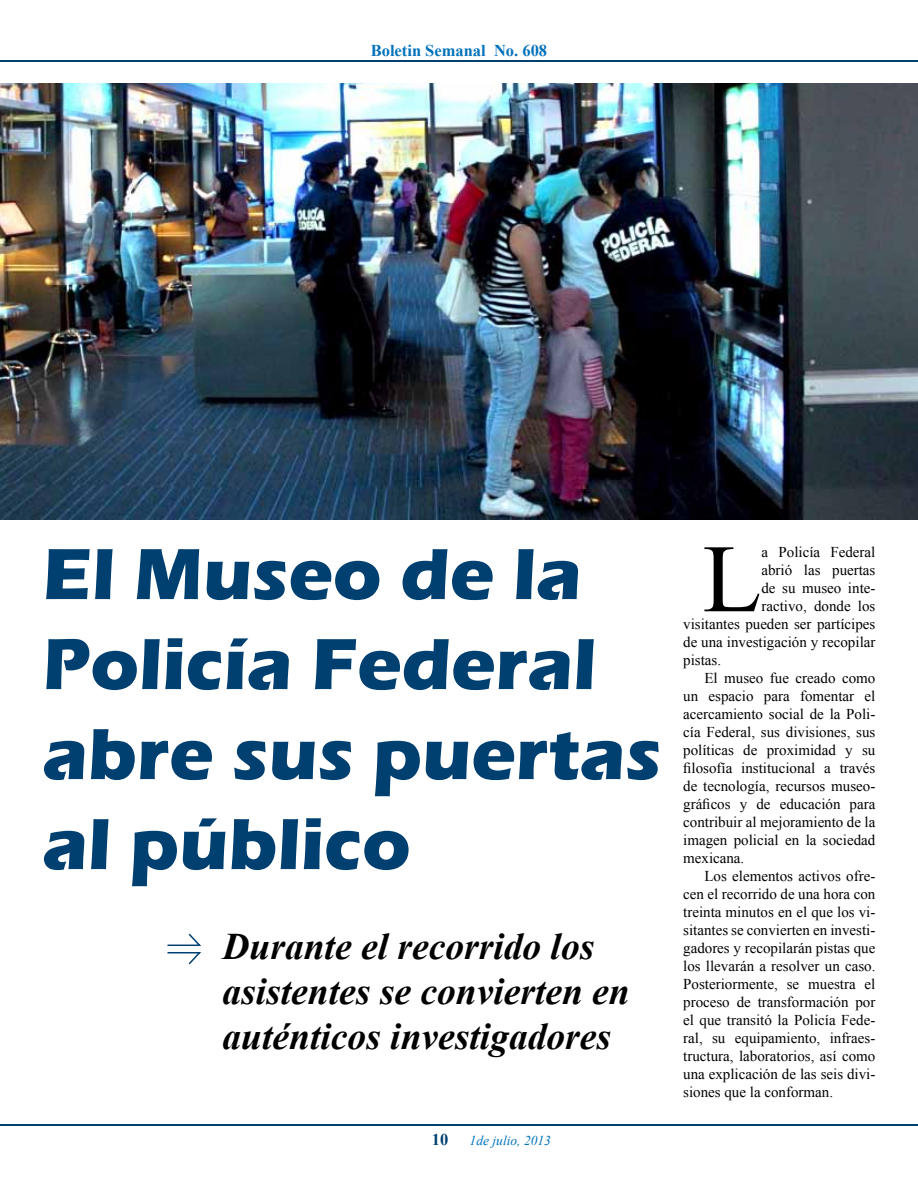
<style>
.page{position:relative;width:918px;height:1188px;background:#fff}
.page>*{position:absolute;margin:0;border:0;box-sizing:border-box;transform-origin:0 0}
.t1{font:96.6px "Times New Roman";color:#000}
.t2{font:700 75px/90px "Eras ITC";color:#004071}
.t3{font:italic 700 37.5px/45px "Times New Roman";color:#000}
.t4{font:700 16.5px "Times New Roman";color:#0072bc}
.t5{font:700 16.5px "Times New Roman";color:#004071}
.t6{font:15px "Times New Roman";color:#000}
.t7{font:italic 13.5px "Times New Roman";color:#0072bc}
</style>
<div class="page">
<hr style="left:1px;top:1124px;width:917px;height:2px;background:#004071">
<hr style="left:1px;top:60px;width:917px;height:2px;background:#004071">
<img style="left:0;top:84px;width:918px;height:436px">
<svg style="left:167px;top:933px;width:34px;height:32px"></svg>
<p class="t4" style="left:371px;top:39px;width:178px">Boletin Semanal No. 608</p>
<h2 class="t2" style="left:43px;top:529px;width:621px">El Museo de la<br>Policía Federal abre sus puertas al público</h2>
<h3 class="t3" style="left:223px;top:923px;width:409px">Durante el recorrido los asistentes se convierten en auténticos investigadores</h3>
<p class="t5" style="left:432px;top:1129px;width:18px">10</p>
<p class="t7" style="left:470px;top:1131px;width:83px">1de julio, 2013</p>
<h1 class="t1" style="left:703px;top:514px;width:60px">L</h1>
<p class="t6" style="left:761px;top:542px;width:115px">a Policía Federal</p>
<p class="t6" style="left:761px;top:560px;width:115px">abrió las puertas</p>
<p class="t6" style="left:761px;top:578px;width:115px">de su museo inte-</p>
<p class="t6" style="left:761px;top:596px;width:115px">ractivo, donde los</p>
<p class="t6" style="left:683px;top:614px;width:194px">visitantes pueden ser partícipes</p>
<p class="t6" style="left:683px;top:632px;width:194px">de una investigación y recopilar</p>
<p class="t6" style="left:683px;top:650px;width:39px">pistas.</p>
<p class="t6" style="left:704px;top:668px;width:173px">El museo fue creado como</p>
<p class="t6" style="left:683px;top:686px;width:194px">un espacio para fomentar el</p>
<p class="t6" style="left:683px;top:704px;width:194px">acercamiento social de la Poli-</p>
<p class="t6" style="left:683px;top:722px;width:194px">cía Federal, sus divisiones, sus</p>
<p class="t6" style="left:683px;top:740px;width:194px">políticas de proximidad y su</p>
<p class="t6" style="left:683px;top:758px;width:194px">filosofía institucional a través</p>
<p class="t6" style="left:683px;top:776px;width:194px">de tecnología, recursos museo-</p>
<p class="t6" style="left:683px;top:794px;width:194px">gráficos y de educación para</p>
<p class="t6" style="left:683px;top:812px;width:194px">contribuir al mejoramiento de la</p>
<p class="t6" style="left:683px;top:830px;width:194px">imagen policial en la sociedad</p>
<p class="t6" style="left:683px;top:848px;width:63px">mexicana.</p>
<p class="t6" style="left:704px;top:866px;width:173px">Los elementos activos ofre-</p>
<p class="t6" style="left:683px;top:884px;width:194px">cen el recorrido de una hora con</p>
<p class="t6" style="left:683px;top:902px;width:194px">treinta minutos en el que los vi-</p>
<p class="t6" style="left:683px;top:920px;width:194px">sitantes se convierten en investi-</p>
<p class="t6" style="left:683px;top:938px;width:194px">gadores y recopilarán pistas que</p>
<p class="t6" style="left:683px;top:956px;width:194px">los llevarán a resolver un caso.</p>
<p class="t6" style="left:683px;top:974px;width:194px">Posteriormente, se muestra el</p>
<p class="t6" style="left:683px;top:992px;width:194px">proceso de transformación por</p>
<p class="t6" style="left:683px;top:1010px;width:194px">el que transitó la Policía Fede-</p>
<p class="t6" style="left:683px;top:1028px;width:194px">ral, su equipamiento, infraes-</p>
<p class="t6" style="left:683px;top:1046px;width:194px">tructura, laboratorios, así como</p>
<p class="t6" style="left:683px;top:1064px;width:194px">una explicación de las seis divi-</p>
<p class="t6" style="left:683px;top:1082px;width:151px">siones que la conforman.</p>
</div>
